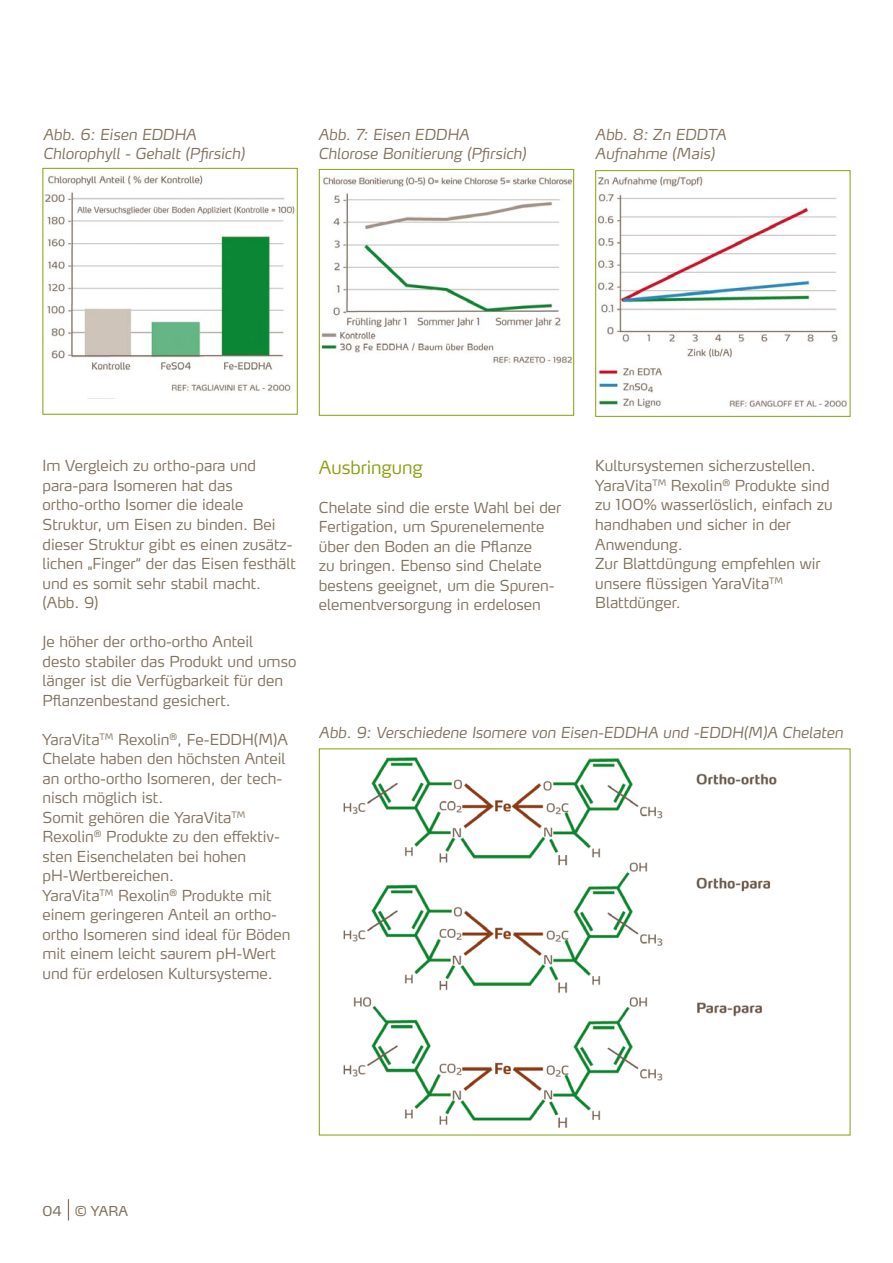
<style>
.page{position:relative;width:893px;height:1263px;background:#fff}
.page>*{position:absolute;margin:0;border:0;box-sizing:border-box;transform-origin:0 0}
.t1{font:300 18px "Yara Max LF";color:#86a10b}
.t2{font:300 15px/19.5px "Yara Max LF";color:#81725e}
.t3{font:italic 300 15px/19.5px "Yara Max LF";color:#81725e}
.t4{font:13.5px "Yara Max LF";letter-spacing:-.01em;color:#81725e}
</style>
<div class="page">
<img style="left:597px;top:176px;width:250px;height:233px">
<div style="left:595px;top:170px;width:255px;height:247px;border:1px solid #86a10b"></div>
<img style="left:321px;top:176px;width:251px;height:188px">
<div style="left:319px;top:169px;width:255px;height:247px;border:1px solid #86a10b"></div>
<img style="left:45px;top:174px;width:250px;height:218px">
<div style="left:43px;top:168px;width:255px;height:247px;border:1px solid #86a10b"></div>
<img style="left:343px;top:757px;width:434px;height:371px">
<svg style="left:68px;top:1199px;width:1px;height:21px"></svg>
<p class="t3" style="left:43px;top:124px;width:203px">Abb. 6: Eisen EDDHA<br>Chlorophyll - Gehalt (Pfirsich)</p>
<p class="t3" style="left:318px;top:124px;width:209px">Abb. 7: Eisen EDDHA<br>Chlorose Bonitierung (Pfirsich)</p>
<p class="t3" style="left:595px;top:124px;width:132px">Abb. 8: Zn EDDTA<br>Aufnahme (Mais)</p>
<p class="t2" style="left:43px;top:456px;width:255px">Im Vergleich zu ortho-para und para-para Isomeren hat das ortho-ortho Isomer die ideale<br>Struktur, um Eisen zu binden. Bei dieser Struktur gibt es einen zusätz&shy;lichen „Finger“ der das Eisen festhält und es somit sehr stabil macht. (Abb. 9)</p>
<p class="t2" style="left:43px;top:631px;width:255px">Je höher der ortho-ortho Anteil<br>desto stabiler das Produkt und umso länger ist die Verfügbarkeit für den Pflanzenbestand gesichert.</p>
<p class="t2" style="left:43px;top:729px;width:249px">YaraVita<sup>TM</sup> Rexolin<sup>®</sup>, Fe-EDDH(M)A<br>Chelate haben den höchsten Anteil an ortho-ortho Isomeren, der tech&shy;nisch möglich ist.<br>Somit gehören die YaraVita<sup>TM<br></sup>Rexolin<sup>®</sup> Produkte zu den effektiv&shy;sten Eisenchelaten bei hohen pH-Wertbereichen.<br>YaraVita<sup>TM</sup> Rexolin<sup>®</sup> Produkte mit einem geringeren Anteil an ortho&shy;ortho Isomeren sind ideal für Böden mit einem leicht saurem pH-Wert und für erdelosen Kultursysteme.</p>
<p class="t1" style="left:319px;top:456px;width:105px">Ausbringung</p>
<p class="t2" style="left:319px;top:497px;width:244px">Chelate sind die erste Wahl bei der<br>Fertigation, um Spurenelemente über den Boden an die Pflanze<br>zu bringen. Ebenso sind Chelate bestens geeignet, um die Spuren&shy;elementversorgung in erdelosen</p>
<p class="t2" style="left:595px;top:456px;width:239px">Kultursystemen sicherzustellen.<br>YaraVita<sup>TM</sup> Rexolin<sup>®</sup> Produkte sind zu 100% wasserlöslich, einfach zu handhaben und sicher in der<br>Anwendung.<br>Zur Blattdüngung empfehlen wir unsere flüssigen YaraVita<sup>TM<br></sup>Blattdünger.</p>
<p class="t3" style="left:319px;top:722px;width:526px">Abb. 9: Verschiedene Isomere von Eisen-EDDHA und -EDDH(M)A Chelaten</p>
<p class="t4" style="left:43px;top:1202px;width:87px">04 © YARA</p>
</div>
